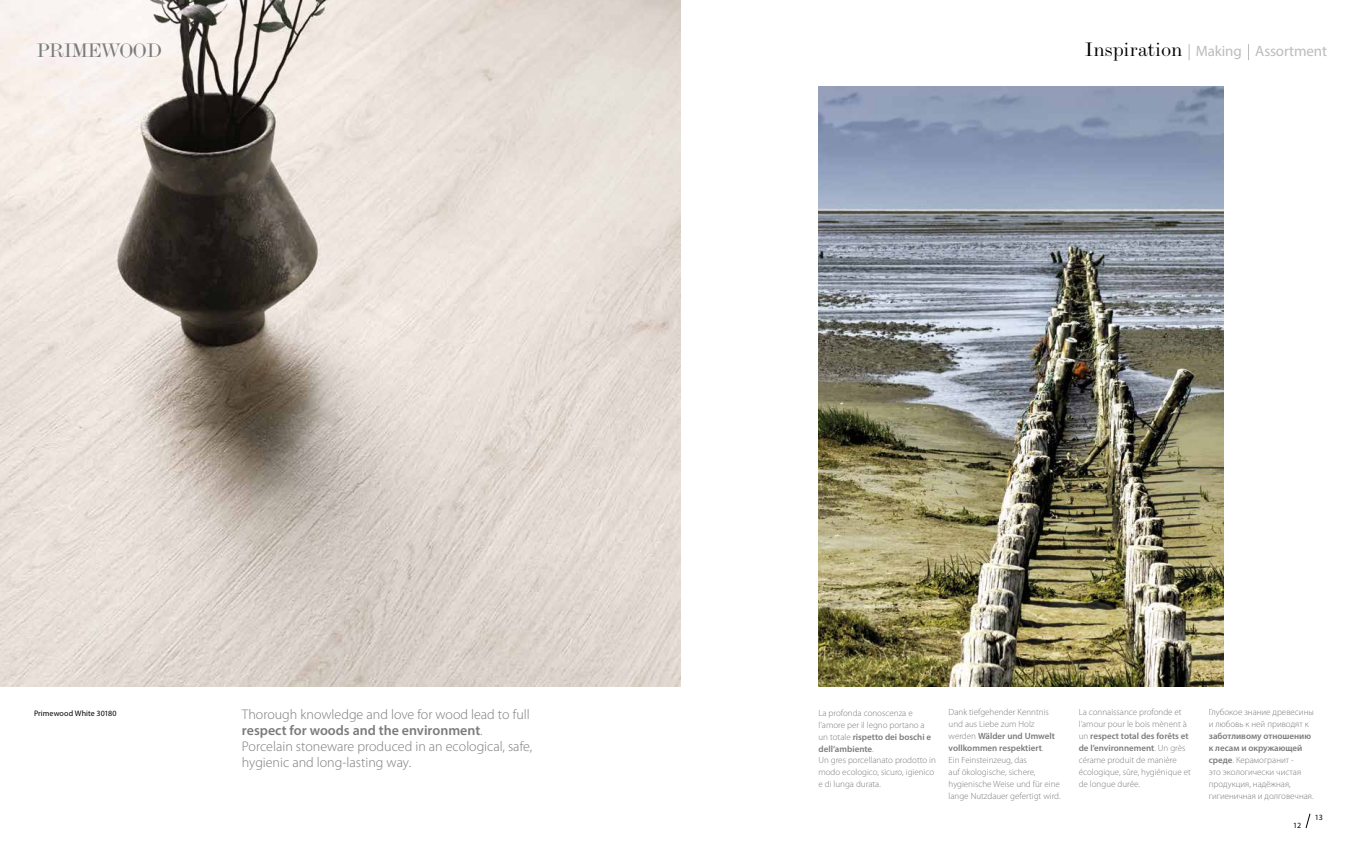
<style>
.page{position:relative;width:1361px;height:842px;background:#fff}
.page>*{position:absolute;margin:0;border:0;box-sizing:border-box;transform-origin:0 0}
.t1{font:20px "Baron MT Modern Text";letter-spacing:-.05em;color:#7c7b7b}
.t2{font:15px "Myriad Pro";letter-spacing:-.005em;color:#bcbcbc}
.t3{font:300 14px/16px "Myriad Pro";color:#7c7b7b}
.t4{font:300 9px/12px "Myriad Pro";color:#7c7b7b}
.t5{font:8px "Myriad Pro";letter-spacing:.005em;color:#000}
.s1{font-weight:600}
.s2{font-family:"Baron MT Modern Text";font-size:20px;color:#000}
</style>
<div class="page">
<img style="left:0;top:0;width:680px;height:686px">
<img style="left:819px;top:86px;width:404px;height:600px">
<svg style="left:1189px;top:44px;width:1px;height:16px"></svg>
<svg style="left:1248px;top:44px;width:1px;height:16px"></svg>
<svg style="left:1305px;top:813px;width:5px;height:16px"></svg>
<h1 class="t1" style="left:36px;top:38px;width:127px">PRIMEWOOD</h1>
<p class="t5" style="left:34px;top:708px;width:84px">Primewood White 30180</p>
<h3 class="t3" style="left:242px;top:707px;width:292px">Thorough knowledge and love for wood lead to full <span class="s1">respect for woods and the environment</span>.<br>Porcelain stoneware produced in an ecological, safe, hygienic and long-lasting way.</h3>
<h2 class="t2" style="left:1084px;top:42px;width:244px"><span class="s2">Inspiration</span> Making Assortment</h2>
<p class="t4" style="left:818px;top:707px;width:119px">La profonda conoscenza e l’amore per il legno portano a un totale <span class="s1">rispetto dei boschi e dell’ambiente</span>.<br>Un gres porcellanato prodotto in modo ecologico, sicuro, igienico e di lunga durata.</p>
<p class="t4" style="left:948px;top:707px;width:114px">Dank tiefgehender Kenntnis und aus Liebe zum Holz werden <span class="s1">Wälder und Umwelt vollkommen respektiert</span>.<br>Ein Feinsteinzeug, das<br>auf ökologische, sichere, hygienische Weise und für eine lange Nutzdauer gefertigt wird.</p>
<p class="t4" style="left:1078px;top:707px;width:114px">La connaissance profonde et l’amour pour le bois mènent à un <span class="s1">respect total des forêts et de l’environnement</span>. Un grès cérame produit de manière écologique, sûre, hygiénique et de longue durée.</p>
<p class="t4" style="left:1209px;top:707px;width:106px">Глубокое знание древесины и любовь к ней приводят к</p>
<p class="t4" style="left:1209px;top:731px;width:106px"><span class="s1">заботливому отношению к лесам и окружающей среде</span>. Керамогранит -<br>это экологически чистая продукция, надёжная, гигиеничная и долговечная.</p>
<p class="t5" style="left:1293px;top:820px;width:10px">12</p>
<p class="t5" style="left:1314px;top:812px;width:10px">13</p>
</div>
